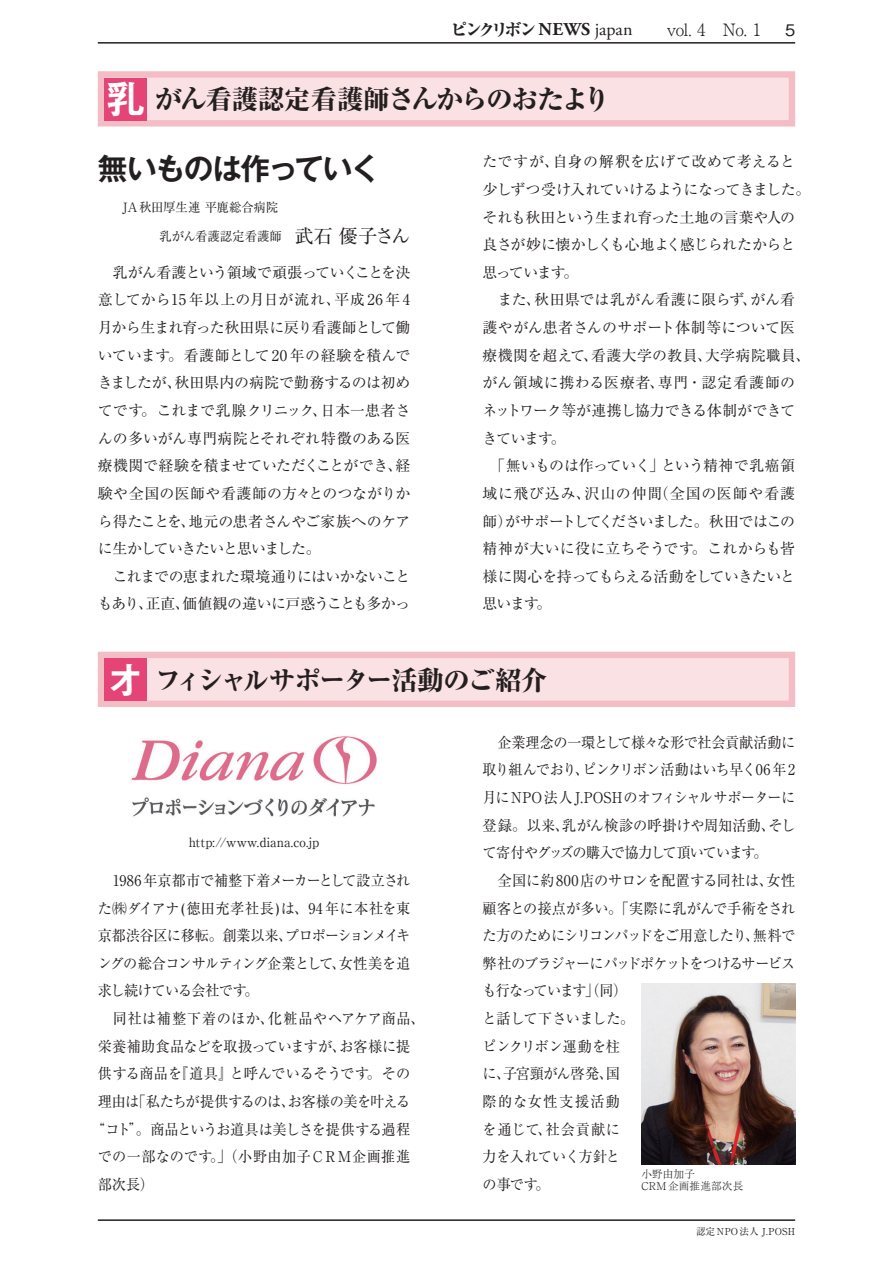
<style>
.page{position:relative;width:893px;height:1263px;background:#fff}
.page>*{position:absolute;margin:0;border:0;box-sizing:border-box;transform-origin:0 0}
.t1{font:700 29.7px "Gothic MB101 Pro De";letter-spacing:-.05em;color:#231f20}
.t2{font:800 26.55px "Ryumin Pro";letter-spacing:-.055em;color:#231f20}
.t3{font:300 16.95px "Ryumin Pro";color:#231f20}
.t4{font:500 15.9px "Gothic BBB Pro";color:#231f20}
.t5{font:14.85px/27.6px "Ryumin Pro";letter-spacing:-.02em;color:#231f20;text-align:justify;scale:.95 1}
.t6{font:14.85px/27.6px "Ryumin Pro";letter-spacing:-.02em;color:#231f20;text-align:justify}
.t7{font:14.85px "Ryumin Pro";letter-spacing:-.045em;color:#231f20;scale:.95 1}
.t8{font:14.85px/27.6px "Ryumin Pro";letter-spacing:-.05em;color:#231f20;text-align:right}
.t9{font:14.85px "Ryumin Pro";letter-spacing:.015em;color:#231f20}
.t10{font:14.85px "Ryumin Pro";color:#231f20;scale:.95 1}
.t11{font:14.85px "Ryumin Pro";letter-spacing:.03em;color:#231f20;scale:.95 1}
.t12{font:14.85px "Ryumin Pro";letter-spacing:.025em;color:#231f20}
.t13{font:14.85px "Ryumin Pro";letter-spacing:-.08em;color:#231f20}
.t14{font:14.85px "Ryumin Pro";letter-spacing:.04em;color:#231f20;scale:.95 1}
.t15{font:14.85px "Ryumin Pro";letter-spacing:-.045em;color:#231f20}
.t16{font:14.85px "Ryumin Pro";letter-spacing:.01em;color:#231f20}
.t17{font:14.85px "Ryumin Pro";letter-spacing:.04em;color:#231f20}
.t18{font:14.85px "Ryumin Pro";letter-spacing:.055em;color:#231f20}
.t19{font:12.75px "Ryumin Pro";letter-spacing:-.005em;color:#231f20}
.t20{font:300 10.65px/12.8px "Ryumin Pro";letter-spacing:.015em;color:#231f20}
.t21{font:9.6px "Ryumin Pro";letter-spacing:.025em;color:#231f20}
.s1{font-weight:800}
.s2{font-family:"Adobe Garamond Pro";font-weight:700;font-size:18px}
.s3{font-family:"Adobe Garamond Pro";font-weight:400;font-size:18px}
.s4{font-family:"Gothic BBB Pro";font-weight:500}
.s5{font-family:"Midashi Go Pro MB31";font-weight:400;font-size:39.3px;color:#fff}
.s6{font-size:19.2px}
</style>
<div class="page">
<hr style="left:98px;top:42px;width:697px;height:2px;background:#231f20">
<hr style="left:98px;top:1219px;width:697px;height:2px;background:#231f20">
<div style="left:98px;top:652px;width:697px;height:55px;background:#fae1e3;border:6px solid #f4bcc4"></div>
<div style="left:104px;top:658px;width:43px;height:43px;background:#e54576"></div>
<div style="left:98px;top:71px;width:697px;height:55px;background:#fae1e3;border:6px solid #f4bcc4"></div>
<div style="left:104px;top:78px;width:43px;height:42px;background:#e54576"></div>
<img style="left:131px;top:736px;width:246px;height:81px">
<img style="left:641px;top:983px;width:154px;height:181px">
<p class="t3" style="left:451px;top:16px;width:312px"><span class="s1">ピンクリボン</span><span class="s2">NEWS</span> <span class="s3">japan</span><span class="s4">　　</span>vol. 4　No. 1</p>
<p class="t4" style="left:785px;top:18px;width:12px">5</p>
<h2 class="t2" style="left:106px;top:78px;width:506px"><span class="s5">乳</span>がん看護認定看護師さんからのおたより</h2>
<h1 class="t1" style="left:98px;top:144px;width:284px">無いものは作っていく</h1>
<p class="t19" style="left:98px;top:197px;width:182px">　　JA秋田厚生連 平鹿総合病院</p>
<p class="t19" style="left:160px;top:226px;width:252px">乳がん看護認定看護師　<span class="s6">武石 優子さん</span></p>
<p class="t6" style="left:98px;top:257px;width:314px;text-indent:15px">乳がん看護という領域で頑張っていくことを決意してから15年以上の月日が流れ、平成26 年 4月から生まれ育った秋田県に戻り看護師として働いています。看護師として20 年の経験を積んできましたが、秋田県内の病院で勤務するのは初めてです。これまで乳腺クリニック、日本一患者さんの多いがん専門病院とそれぞれ特徴のある医療機関で経験を積ませていただくことができ、経験や全国の医師や看護師の方々とのつながりから得たことを、地元の患者さんやご家族へのケアに生かしていきたいと思いました。</p>
<p class="t8" style="left:98px;top:561px;width:314px">これまでの恵まれた環境通りにはいかないこともあり、正直、価値観の違いに戸惑うことも多かっ</p>
<p class="t6" style="left:483px;top:147px;width:329px;text-align:left">たですが、自身の解釈を広げて改めて考えると少しずつ受け入れていけるようになってきました。それも秋田という生まれ育った土地の言葉や人の良さが妙に懐かしくも心地よく感じられたからと思っています。</p>
<p class="t9" style="left:497px;top:288px;width:299px">また、秋田県では乳がん看護に限らず、がん看</p>
<p class="t16" style="left:483px;top:316px;width:314px">護やがん患者さんのサポート体制等について医</p>
<p class="t12" style="left:483px;top:343px;width:329px">療機関を超えて、看護大学の教員、大学病院職員、</p>
<p class="t17" style="left:483px;top:371px;width:314px">がん領域に携わる医療者、専門・認定看護師の</p>
<p class="t15" style="left:483px;top:399px;width:314px">ネットワーク等が連携し協力できる体制ができて</p>
<p class="t6" style="left:483px;top:423px;width:84px">きています。</p>
<p class="t6" style="left:490px;top:451px;width:307px">「無いものは作っていく」という精神で乳癌領</p>
<p class="t18" style="left:483px;top:482px;width:314px">域に飛び込み、沢山の仲間（全国の医師や看護</p>
<p class="t13" style="left:483px;top:509px;width:314px">師）がサポートしてくださいました。秋田ではこの</p>
<p class="t9" style="left:483px;top:537px;width:314px">精神が大いに役に立ちそうです。これからも皆</p>
<p class="t6" style="left:483px;top:561px;width:314px">様に関心を持ってもらえる活動をしていきたいと</p>
<p class="t6" style="left:483px;top:589px;width:70px">思います。</p>
<h2 class="t2" style="left:106px;top:659px;width:443px"><span class="s5">オ</span>フィシャルサポーター活動のご紹介</h2>
<p class="t19" style="left:189px;top:832px;width:132px">http://www.diana.co.jp</p>
<p class="t5" style="left:98px;top:865px;width:330px;text-indent:15px">1986 年京都市で補整下着メーカーとして設立された㈱ダイアナ(徳田充孝社長)は、94年に本社を東京都渋谷区に移転。創業以来、プロポーションメイキングの総合コンサルティング企業として、女性美を追求し続けている会社です。</p>
<p class="t14" style="left:113px;top:1007px;width:330px">同社は補整下着のほか、化粧品やヘアケア商品、</p>
<p class="t10" style="left:98px;top:1034px;width:330px">栄養補助食品などを取扱っていますが、お客様に提</p>
<p class="t5" style="left:98px;top:1059px;width:330px">供する商品を『道具』と呼んでいるそうです。その</p>
<p class="t7" style="left:98px;top:1090px;width:330px">理由は「私たちが提供するのは、お客様の美を叶える</p>
<p class="t7" style="left:91px;top:1117px;width:338px">“コト”。商品というお道具は美しさを提供する過程</p>
<p class="t11" style="left:98px;top:1145px;width:330px">での一部なのです。」（小野由加子ＣＲＭ企画推進</p>
<p class="t5" style="left:98px;top:1169px;width:61px">部次長）</p>
<p class="t5" style="left:483px;top:727px;width:330px;text-indent:15px">企業理念の一環として様々な形で社会貢献活動に取り組んでおり、ピンクリボン活動はいち早く06 年2月にNPO法人J.POSHのオフィシャルサポーターに登録。以来、乳がん検診の呼掛けや周知活動、そして寄付やグッズの購入で協力して頂いています。</p>
<p class="t5" style="left:483px;top:865px;width:330px;text-align:left;text-indent:15px">全国に約800店のサロンを配置する同社は、女性顧客との接点が多い。「実際に乳がんで手術をされた方のためにシリコンパッドをご用意したり、無料で弊社のブラジャーにパッドポケットをつけるサービスも行なっています」（同）<br>と話して下さいました。<br>ピンクリボン運動を柱<br>に、子宮頸がん啓発、国<br>際的な女性支援活動<br>を通じて、社会貢献に<br>力を入れていく方針と<br>の事です。</p>
<p class="t20" style="left:641px;top:1166px;width:104px">小野由加子<br>CRM企画推進部次長</p>
<p class="t21" style="left:696px;top:1224px;width:101px">認定 NPO法人 J.POSH</p>
</div>
